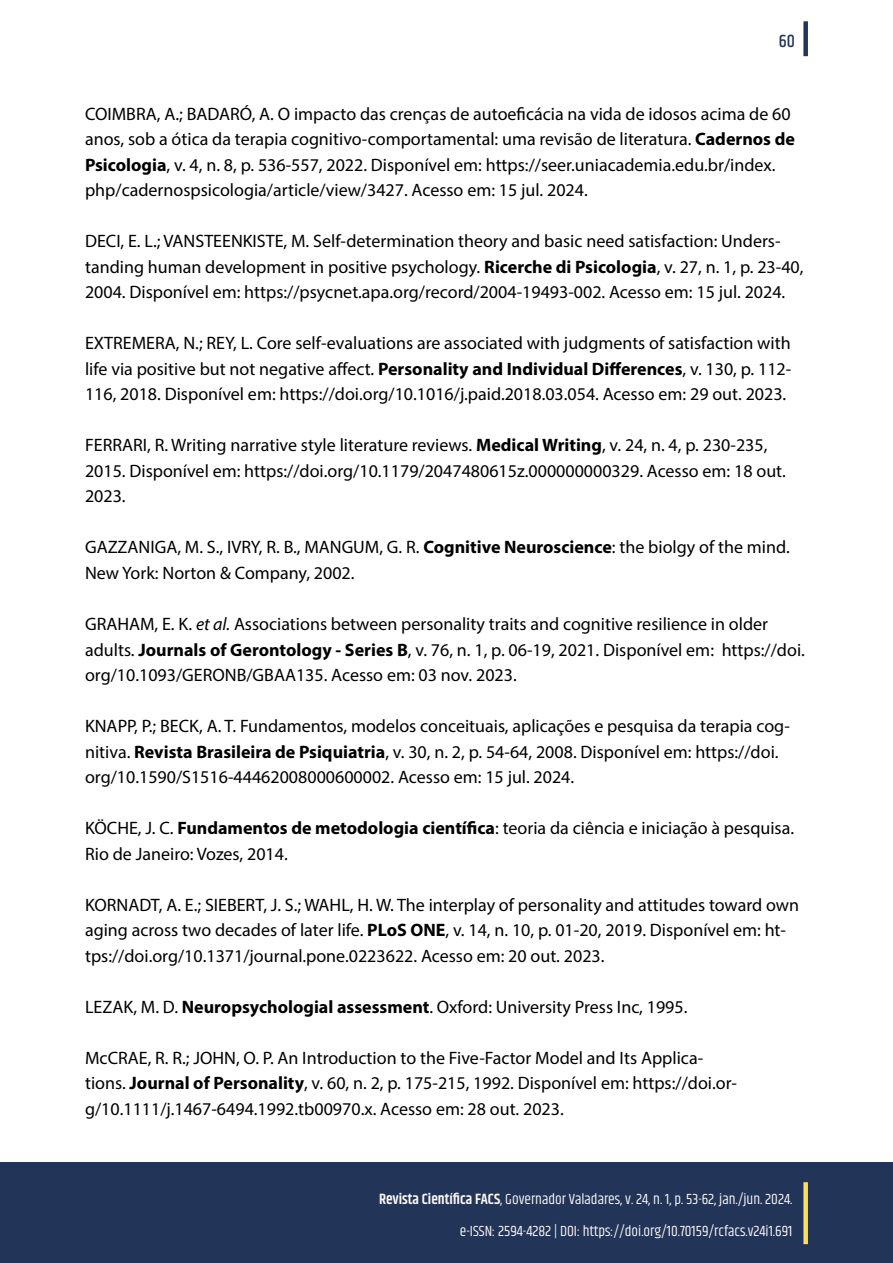
<style>
.page{position:relative;width:893px;height:1263px;background:#fff}
.page>*{position:absolute;margin:0;border:0;box-sizing:border-box;transform-origin:0 0}
.t1{font:18px/25.5px "Myriad Pro";color:#000}
.t2{font:500 18px "Khand";color:#223558}
.t3{font:15px "Khand";color:#fef8f8}
.s1{font-weight:700}
.s2{font-style:italic}
.s3{font-weight:600}
</style>
<div class="page">
<div style="left:0;top:1163px;width:893px;height:100px;background:#223558"></div>
<div style="left:803px;top:21px;width:5px;height:35px;background:#223558"></div>
<div style="left:803px;top:1182px;width:5px;height:62px;background:#ffdb60"></div>
<p class="t2" style="left:779px;top:31px;width:18px">60</p>
<p class="t1" style="left:85px;top:101px;width:711px">COIMBRA, A.; BADARÓ, A. O impacto das crenças de autoeficácia na vida de idosos acima de 60 anos, sob a ótica da terapia cognitivo-comportamental: uma revisão de literatura. <span class="s1">Cadernos de Psicologia</span>, v. 4, n. 8, p. 536-557, 2022. Disponível em: https://seer.uniacademia.edu.br/index. php/cadernospsicologia/article/view/3427. Acesso em: 15 jul. 2024.</p>
<p class="t1" style="left:85px;top:228px;width:720px">DECI, E. L.; VANSTEENKISTE, M. Self-determination theory and basic need satisfaction: Unders&shy;tanding human development in positive psychology. <span class="s1">Ricerche di Psicologia</span>, v. 27, n. 1, p. 23-40,<br>2004. Disponível em: https://psycnet.apa.org/record/2004-19493-002. Acesso em: 15 jul. 2024.</p>
<p class="t1" style="left:85px;top:330px;width:708px;text-align:justify">EXTREMERA, N.; REY, L. Core self-evaluations are associated with judgments of satisfaction with life via positive but not negative affect. <span class="s1">Personality and Individual Differences</span>, v. 130, p. 112- 116, 2018. Disponível em: https://doi.org/10.1016/j.paid.2018.03.054. Acesso em: 29 out. 2023.</p>
<p class="t1" style="left:85px;top:432px;width:702px">FERRARI, R. Writing narrative style literature reviews. <span class="s1">Medical Writing</span>, v. 24, n. 4, p. 230-235,<br>2015. Disponível em: https://doi.org/10.1179/2047480615z.000000000329. Acesso em: 18 out.<br>2023.</p>
<p class="t1" style="left:85px;top:534px;width:706px">GAZZANIGA, M. S., IVRY, R. B., MANGUM, G. R. <span class="s1">Cognitive Neuroscience</span>: the biolgy of the mind.<br>New York: Norton &amp; Company, 2002.</p>
<p class="t1" style="left:85px;top:611px;width:721px">GRAHAM, E. K. <span class="s2">et al.</span> Associations between personality traits and cognitive resilience in older adults. <span class="s1">Journals of Gerontology - Series B</span>, v. 76, n. 1, p. 06-19, 2021. Disponível em: https://doi. org/10.1093/GERONB/GBAA135. Acesso em: 03 nov. 2023.</p>
<p class="t1" style="left:85px;top:713px;width:706px">KNAPP, P.; BECK, A. T. Fundamentos, modelos conceituais, aplicações e pesquisa da terapia cog&shy;nitiva. <span class="s1">Revista Brasileira de Psiquiatria</span>, v. 30, n. 2, p. 54-64, 2008. Disponível em: https://doi. org/10.1590/S1516-44462008000600002. Acesso em: 15 jul. 2024.</p>
<p class="t1" style="left:85px;top:815px;width:711px">KÖCHE, J. C. <span class="s1">Fundamentos de metodologia científica</span>: teoria da ciência e iniciação à pesquisa.<br>Rio de Janeiro: Vozes, 2014.</p>
<p class="t1" style="left:85px;top:891px;width:716px">KORNADT, A. E.; SIEBERT, J. S.; WAHL, H. W. The interplay of personality and attitudes toward own aging across two decades of later life. <span class="s1">PLoS ONE</span>, v. 14, n. 10, p. 01-20, 2019. Disponível em: ht&shy;tps://doi.org/10.1371/journal.pone.0223622. Acesso em: 20 out. 2023.</p>
<p class="t1" style="left:85px;top:993px;width:604px">LEZAK, M. D. <span class="s1">Neuropsychologial assessment</span>. Oxford: University Press Inc, 1995.</p>
<p class="t1" style="left:85px;top:1044px;width:653px">McCRAE, R. R.; JOHN, O. P. An Introduction to the Five-Factor Model and Its Applica&shy;tions. <span class="s1">Journal of Personality</span>, v. 60, n. 2, p. 175-215, 1992. Disponível em: https://doi.or&shy;g/10.1111/j.1467-6494.1992.tb00970.x. Acesso em: 28 out. 2023.</p>
<p class="t3" style="left:379px;top:1191px;width:415px"><span class="s3">Revista Científica FACS</span>, Governador Valadares, v. 24, n. 1, p. 53-62, jan./jun. 2024.</p>
<p class="t3" style="left:460px;top:1222px;width:334px">e-ISSN: 2594-4282 | DOI: https://doi.org/10.70159/rcfacs.v24i1.691</p>
</div>
